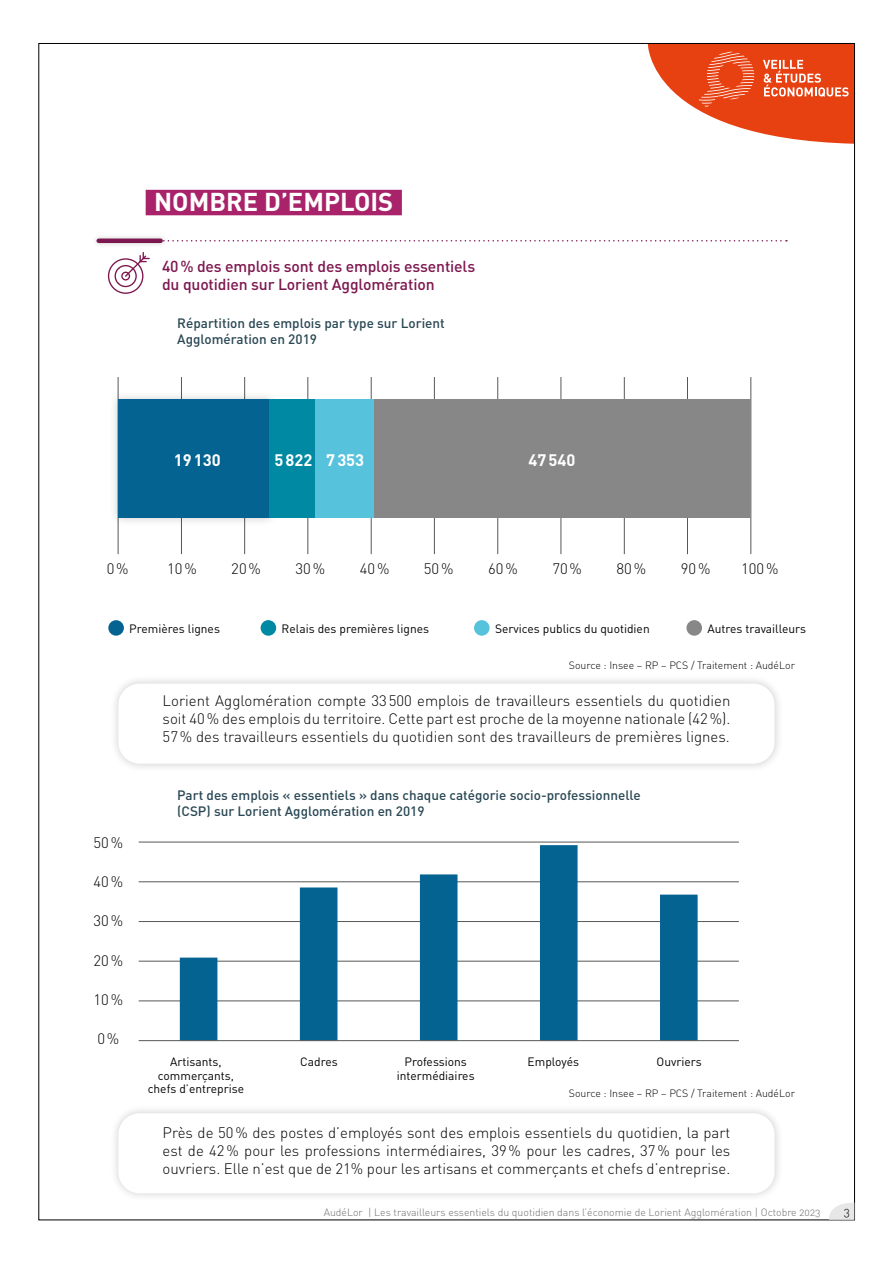
<style>
.page{position:relative;width:893px;height:1263px;background:#fff}
.page>*{position:absolute;margin:0;border:0;box-sizing:border-box;transform-origin:0 0}
.TITRE_1{font:25.5px "DIN Bold Alternate";color:#fff}
.TAB{font:700 16.5px "DIN Pro";color:#fff}
.TITRE2{font:500 15.75px/18px "DIN Pro";letter-spacing:-.01em;color:#7d174f}
.TxtCourant{font:300 15px/18px "DIN Pro";color:#000;text-align:justify}
.Titre_Graph{font:500 13.5px/16.2px "DIN Pro";color:#294754}
.TxtCourant-2{font:12px/13.5px "DIN Pro";color:#000;text-align:center}
.t1{font:12px "DIN Light Alternate";color:#000}
.t2{font:10.5px "DIN Light Alternate";color:#706f6f}
.Note{font:10.5px "DIN Light Alternate";color:#000}
</style>
<div class="page">
<svg style="left:648px;top:45px;width:205px;height:99px"></svg>
<svg style="left:827px;top:1203px;width:27px;height:17px"></svg>
<div style="left:109px;top:1104px;width:675px;height:98px;background:#f7f7f7"></div>
<div style="left:118px;top:1113px;width:657px;height:80px;background:#fff;border-radius:21px"></div>
<div style="left:109px;top:675px;width:675px;height:98px;background:#f5f5f5"></div>
<div style="left:118px;top:684px;width:657px;height:80px;background:#fff;border-radius:21px"></div>
<hr style="left:118px;top:377px;width:1px;height:177px;background:#575756">
<hr style="left:181px;top:377px;width:1px;height:177px;background:#575756">
<hr style="left:244px;top:377px;width:1px;height:177px;background:#575756">
<hr style="left:307px;top:377px;width:1px;height:177px;background:#575756">
<hr style="left:371px;top:377px;width:1px;height:177px;background:#575756">
<hr style="left:434px;top:377px;width:1px;height:177px;background:#575756">
<hr style="left:497px;top:377px;width:1px;height:177px;background:#575756">
<hr style="left:561px;top:377px;width:1px;height:177px;background:#575756">
<hr style="left:624px;top:377px;width:1px;height:177px;background:#575756">
<hr style="left:687px;top:377px;width:1px;height:177px;background:#575756">
<hr style="left:750px;top:377px;width:1px;height:177px;background:#575756">
<div style="left:109px;top:390px;width:170px;height:138px;background:#000;opacity:.2"></div>
<div style="left:118px;top:399px;width:152px;height:119px;background:#056391"></div>
<div style="left:270px;top:399px;width:46px;height:119px;background:#0089a2"></div>
<div style="left:316px;top:399px;width:58px;height:119px;background:#57c2dc"></div>
<div style="left:374px;top:399px;width:377px;height:119px;background:#878787"></div>
<div style="left:108px;top:620px;width:16px;height:16px;background:#056391;border-radius:50%"></div>
<div style="left:686px;top:620px;width:16px;height:16px;background:#878787;border-radius:50%"></div>
<div style="left:261px;top:620px;width:15px;height:16px;background:#0089a2;border-radius:50%"></div>
<div style="left:474px;top:620px;width:16px;height:16px;background:#57c2dc;border-radius:50%"></div>
<div style="left:146px;top:190px;width:256px;height:25px;background:#a82369"></div>
<hr style="left:139px;top:1001px;width:600px;height:1px;background:#575756">
<hr style="left:139px;top:961px;width:600px;height:1px;background:#575756">
<hr style="left:139px;top:921px;width:600px;height:1px;background:#575756">
<hr style="left:139px;top:881px;width:600px;height:1px;background:#575756">
<hr style="left:139px;top:842px;width:600px;height:1px;background:#575756">
<svg style="left:180px;top:845px;width:518px;height:195px"></svg>
<hr style="left:139px;top:1040px;width:600px;height:1px;background:#575756">
<svg style="left:168px;top:240px;width:619px;height:2px"></svg>
<div style="left:92px;top:233px;width:76px;height:15px;background:#000;opacity:.2"></div>
<hr style="left:99px;top:239px;width:62px;height:4px;background:#7d174f">
<svg style="left:108px;top:252px;width:42px;height:42px"></svg>
<p class="TITRE_1" style="left:154px;top:185px;width:241px">NOMBRE D’EMPLOIS</p>
<p class="TITRE2" style="left:162px;top:257px;width:315px">40% des emplois sont des emplois essentiels du quotidien sur Lorient Agglomération</p>
<p class="Titre_Graph" style="left:177px;top:314px;width:269px">Répartition des emplois par type sur Lorient<br>Agglomération en 2019</p>
<p class="TxtCourant" style="left:107px;top:559px;width:24px">0%</p>
<p class="TAB" style="left:174px;top:449px;width:48px">19130</p>
<p class="TAB" style="left:274px;top:449px;width:39px">5822</p>
<p class="TAB" style="left:326px;top:449px;width:39px">7353</p>
<p class="TAB" style="left:528px;top:449px;width:48px">47540</p>
<p class="TxtCourant" style="left:167px;top:559px;width:31px">10%</p>
<p class="TxtCourant" style="left:231px;top:559px;width:31px">20%</p>
<p class="TxtCourant" style="left:295px;top:559px;width:31px">30%</p>
<p class="TxtCourant" style="left:360px;top:559px;width:31px">40%</p>
<p class="TxtCourant" style="left:424px;top:559px;width:31px">50%</p>
<p class="TxtCourant" style="left:488px;top:559px;width:31px">60%</p>
<p class="TxtCourant" style="left:552px;top:559px;width:31px">70%</p>
<p class="TxtCourant" style="left:617px;top:559px;width:31px">80%</p>
<p class="TxtCourant" style="left:681px;top:559px;width:31px">90%</p>
<p class="TxtCourant" style="left:741px;top:559px;width:39px">100%</p>
<p class="TxtCourant-2" style="left:129px;top:621px;width:92px">Premières lignes</p>
<p class="TxtCourant-2" style="left:282px;top:621px;width:149px">Relais des premières lignes</p>
<p class="TxtCourant-2" style="left:495px;top:621px;width:156px">Services publics du quotidien</p>
<p class="TxtCourant-2" style="left:707px;top:621px;width:100px">Autres travailleurs</p>
<p class="Note" style="left:569px;top:659px;width:227px">Source : Insee – RP – PCS / Traitement : AudéLor</p>
<p class="TxtCourant" style="left:163px;top:691px;width:569px">Lorient Agglomération compte 33500 emplois de travailleurs essentiels du quotidien soit 40% des emplois du territoire. Cette part est proche de la moyenne nationale (42%).<br>57% des travailleurs essentiels du quotidien sont des travailleurs de premières lignes.</p>
<p class="TxtCourant" style="left:93px;top:832px;width:31px">50%</p>
<p class="TxtCourant" style="left:93px;top:872px;width:31px">40%</p>
<p class="TxtCourant" style="left:93px;top:911px;width:31px">30%</p>
<p class="TxtCourant" style="left:93px;top:950px;width:31px">20%</p>
<p class="TxtCourant" style="left:93px;top:990px;width:31px">10%</p>
<p class="TxtCourant" style="left:97px;top:1029px;width:24px">0%</p>
<p class="Titre_Graph" style="left:177px;top:786px;width:465px">Part des emplois « essentiels » dans chaque catégorie socio-professionnelle (CSP) sur Lorient Agglomération en 2019</p>
<p class="TxtCourant-2" style="left:148px;top:1055px;width:98px">Artisants, commerçants, chefs d’entreprise</p>
<p class="TxtCourant-2" style="left:300px;top:1055px;width:39px">Cadres</p>
<p class="TxtCourant-2" style="left:397px;top:1055px;width:79px">Professions intermédiaires</p>
<p class="TxtCourant-2" style="left:528px;top:1055px;width:53px">Employés</p>
<p class="TxtCourant-2" style="left:657px;top:1055px;width:47px">Ouvriers</p>
<p class="Note" style="left:569px;top:1086px;width:227px">Source : Insee – RP – PCS / Traitement : AudéLor</p>
<p class="TxtCourant" style="left:163px;top:1123px;width:569px">Près de 50% des postes d’employés sont des emplois essentiels du quotidien, la part est de 42% pour les professions intermédiaires, 39% pour les cadres, 37% pour les ouvriers. Elle n’est que de 21% pour les artisans et commerçants et chefs d’entreprise.</p>
<p class="t2" style="left:324px;top:1206px;width:498px">AudéLor | Les travailleurs essentiels du quotidien dans l’économie de Lorient Agglomération | Octobre 2023</p>
<p class="t1" style="left:844px;top:1204px;width:8px">3</p>
</div>
